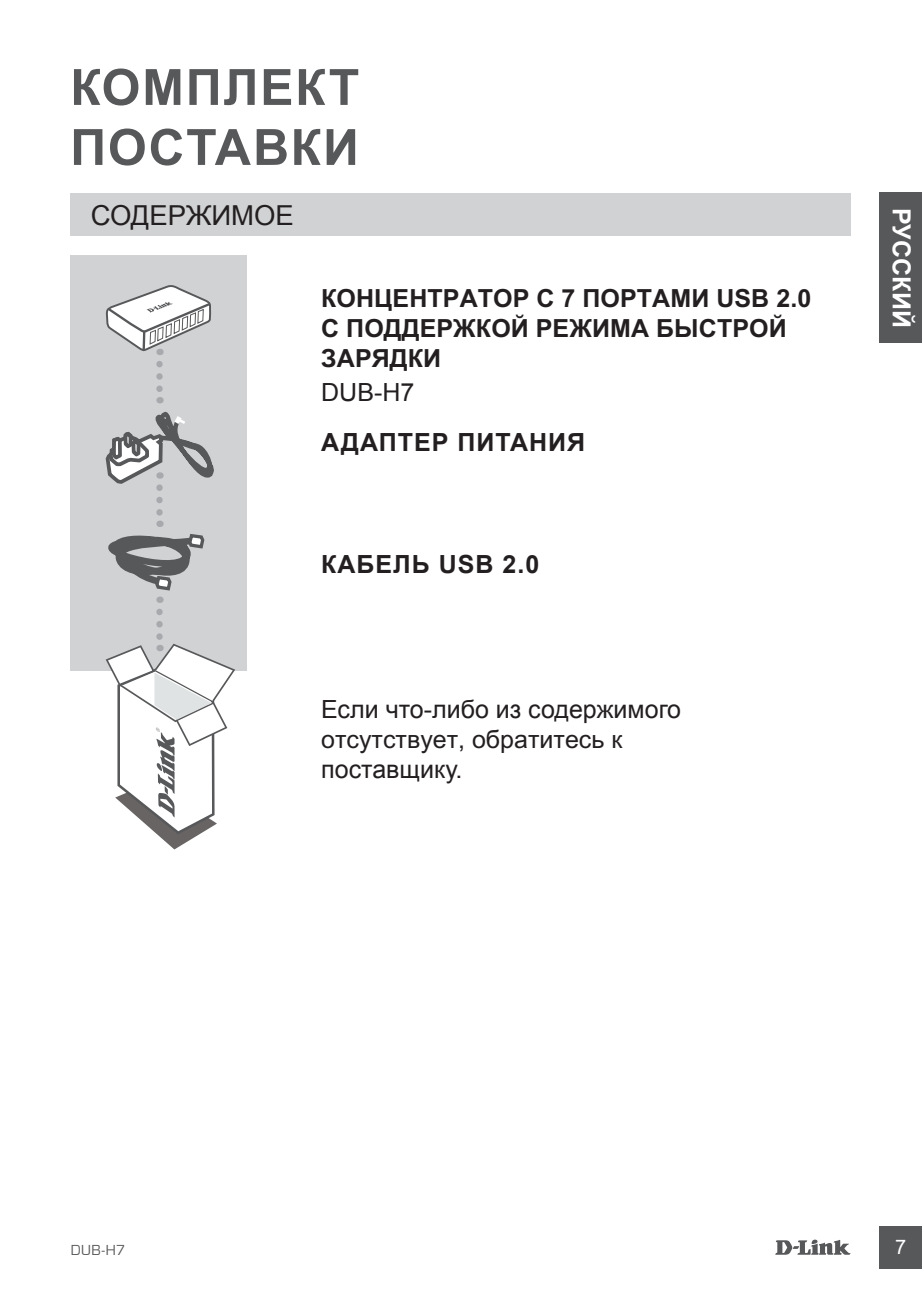
<style>
.page{position:relative;width:922px;height:1297px;background:#fff}
.page>*{position:absolute;margin:0;border:0;box-sizing:border-box;transform-origin:0 0}
.t1{font:700 50px/60px "Arial";letter-spacing:.035em;color:#57585a}
.t2{font:27.5px "Arial";color:#231f20}
.t3{font:25px/30px "Arial";color:#231f20}
.t4{font:700 25px/30px "Arial";letter-spacing:.01em;color:#231f20}
.t5{font:700 25px "Arial";letter-spacing:.04em;color:#231f20}
.t6{font:700 25px "Arial";letter-spacing:.01em;color:#fff}
.t7{font:20px "Arial";color:#fff}
.t8{font:15px "Eurostile";color:#57585a}
</style>
<div class="page">
<svg style="left:775px;top:1239px;width:75px;height:16px"></svg>
<div style="left:879px;top:1226px;width:42px;height:43px;background:#57585a"></div>
<div style="left:879px;top:192px;width:42px;height:150px;background:#57585a"></div>
<div style="left:70px;top:194px;width:780px;height:42px;background:#d1d2d4"></div>
<div style="left:70px;top:255px;width:177px;height:416px;background:#d1d2d4"></div>
<svg style="left:105px;top:364px;width:109px;height:239px"></svg>
<svg style="left:106px;top:612px;width:129px;height:237px"></svg>
<svg style="left:105px;top:285px;width:107px;height:70px"></svg>
<h1 class="t1" style="left:70px;top:59px;width:290px">КОМПЛЕКТ<br>ПОСТАВКИ</h1>
<p class="t2" style="left:91px;top:197px;width:204px">СОДЕРЖИМОЕ</p>
<p class="t4" style="left:321px;top:283px;width:491px">КОНЦЕНТРАТОР С 7 ПОРТАМИ USB 2.0<br>С ПОДДЕРЖКОЙ РЕЖИМА БЫСТРОЙ</p>
<p class="t4" style="left:321px;top:343px;width:121px">ЗАРЯДКИ</p>
<p class="t3" style="left:321px;top:378px;width:95px">DUB-H7</p>
<p class="t5" style="left:321px;top:425px;width:265px">АДАПТЕР ПИТАНИЯ</p>
<p class="t5" style="left:321px;top:547px;width:219px">КАБЕЛЬ USB 2.0</p>
<p class="t3" style="left:321px;top:694px;width:361px">Если что-либо из содержимого отсутствует, обратитесь к поставщику.</p>
<p class="t6" style="left:915px;top:208px;width:121px;rotate:90deg">РУССКИЙ</p>
<p class="t8" style="left:71px;top:1241px;width:56px">DUB-H7</p>
<p class="t7" style="left:895px;top:1236px;width:13px">7</p>
</div>
